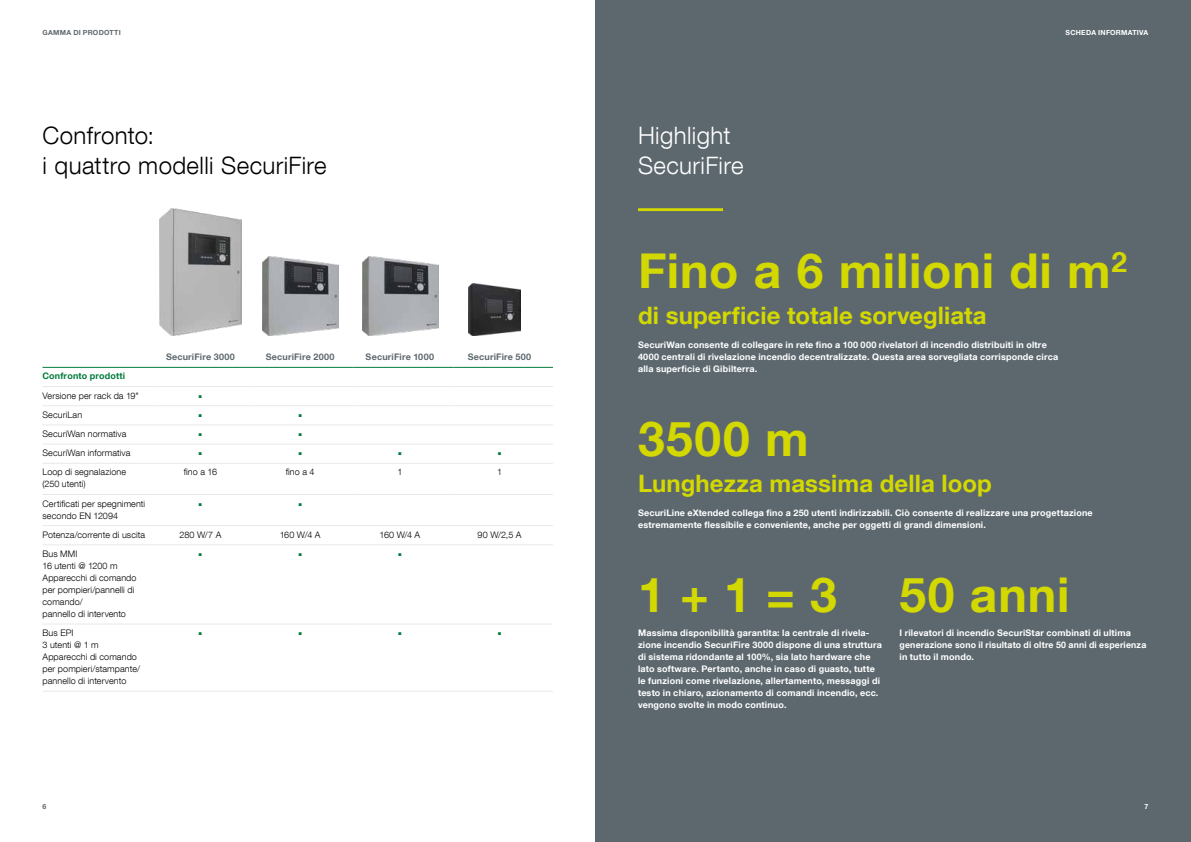
<style>
.page{position:relative;width:1191px;height:842px;background:#fff}
.page>*{position:absolute;margin:0;border:0;box-sizing:border-box;transform-origin:0 0}
.t1{font:700 48px "Helvetica Neue LT Com";letter-spacing:.03em;color:#d3d800}
.t2{font:700 24px "Helvetica Neue LT Com";letter-spacing:.005em;color:#d3d800}
.t3{font:300 24px/30px "Helvetica Neue LT Com";letter-spacing:.015em;color:#000}
.t4{font:300 24px/30px "Helvetica Neue LT Com";letter-spacing:.015em;color:#fff}
.t5{font:700 9px/12px "Helvetica Neue LT Com";letter-spacing:.02em;color:#fff}
.t6{font:300 9px/12px "Helvetica Neue LT Com";letter-spacing:.01em;color:#000}
.t7{font:700 9px "Helvetica Neue LT Com";letter-spacing:.035em;color:#5d686e}
.t8{font:700 9px "Helvetica Neue LT Com";letter-spacing:.02em;color:#007b3d}
.t9{font:700 7px "Helvetica Neue LT Com";letter-spacing:.035em;color:#fff}
.t10{font:700 7px "Helvetica Neue LT Com";letter-spacing:.04em;color:#5d686e}
.t11{font:6px "Arial";color:#007b3d}
</style>
<div class="page">
<div style="left:595px;top:0;width:596px;height:842px;background:#5d686e"></div>
<img style="left:262px;top:256px;width:76px;height:80px">
<img style="left:160px;top:208px;width:81px;height:128px">
<img style="left:468px;top:284px;width:53px;height:52px">
<img style="left:362px;top:256px;width:76px;height:80px">
<hr style="left:43px;top:386px;width:111px;height:1px;background:#e6e9eb">
<hr style="left:154px;top:386px;width:100px;height:1px;background:#e6e9eb">
<hr style="left:254px;top:386px;width:99px;height:1px;background:#e6e9eb">
<hr style="left:353px;top:386px;width:100px;height:1px;background:#e6e9eb">
<hr style="left:453px;top:386px;width:100px;height:1px;background:#e6e9eb">
<hr style="left:43px;top:405px;width:111px;height:1px;background:#e6e9eb">
<hr style="left:43px;top:424px;width:111px;height:1px;background:#e6e9eb">
<hr style="left:43px;top:444px;width:111px;height:1px;background:#e6e9eb">
<hr style="left:43px;top:463px;width:111px;height:1px;background:#e6e9eb">
<hr style="left:43px;top:494px;width:111px;height:1px;background:#e6e9eb">
<hr style="left:43px;top:525px;width:111px;height:1px;background:#e6e9eb">
<hr style="left:43px;top:544px;width:111px;height:1px;background:#e6e9eb">
<hr style="left:43px;top:623px;width:111px;height:1px;background:#e6e9eb">
<hr style="left:43px;top:691px;width:111px;height:1px;background:#e6e9eb">
<hr style="left:154px;top:405px;width:100px;height:1px;background:#e6e9eb">
<hr style="left:154px;top:424px;width:100px;height:1px;background:#e6e9eb">
<hr style="left:154px;top:444px;width:100px;height:1px;background:#e6e9eb">
<hr style="left:154px;top:463px;width:100px;height:1px;background:#e6e9eb">
<hr style="left:154px;top:494px;width:100px;height:1px;background:#e6e9eb">
<hr style="left:154px;top:525px;width:100px;height:1px;background:#e6e9eb">
<hr style="left:154px;top:544px;width:100px;height:1px;background:#e6e9eb">
<hr style="left:154px;top:623px;width:100px;height:1px;background:#e6e9eb">
<hr style="left:154px;top:691px;width:100px;height:1px;background:#e6e9eb">
<hr style="left:254px;top:405px;width:99px;height:1px;background:#e6e9eb">
<hr style="left:353px;top:405px;width:100px;height:1px;background:#e6e9eb">
<hr style="left:254px;top:424px;width:99px;height:1px;background:#e6e9eb">
<hr style="left:353px;top:424px;width:100px;height:1px;background:#e6e9eb">
<hr style="left:254px;top:444px;width:99px;height:1px;background:#e6e9eb">
<hr style="left:353px;top:444px;width:100px;height:1px;background:#e6e9eb">
<hr style="left:254px;top:463px;width:99px;height:1px;background:#e6e9eb">
<hr style="left:353px;top:463px;width:100px;height:1px;background:#e6e9eb">
<hr style="left:254px;top:494px;width:99px;height:1px;background:#e6e9eb">
<hr style="left:353px;top:494px;width:100px;height:1px;background:#e6e9eb">
<hr style="left:254px;top:525px;width:99px;height:1px;background:#e6e9eb">
<hr style="left:353px;top:525px;width:100px;height:1px;background:#e6e9eb">
<hr style="left:254px;top:544px;width:99px;height:1px;background:#e6e9eb">
<hr style="left:353px;top:544px;width:100px;height:1px;background:#e6e9eb">
<hr style="left:254px;top:623px;width:99px;height:1px;background:#e6e9eb">
<hr style="left:353px;top:623px;width:100px;height:1px;background:#e6e9eb">
<hr style="left:254px;top:691px;width:99px;height:1px;background:#e6e9eb">
<hr style="left:353px;top:691px;width:100px;height:1px;background:#e6e9eb">
<hr style="left:453px;top:405px;width:100px;height:1px;background:#e6e9eb">
<hr style="left:453px;top:424px;width:100px;height:1px;background:#e6e9eb">
<hr style="left:453px;top:444px;width:100px;height:1px;background:#e6e9eb">
<hr style="left:453px;top:463px;width:100px;height:1px;background:#e6e9eb">
<hr style="left:453px;top:494px;width:100px;height:1px;background:#e6e9eb">
<hr style="left:453px;top:525px;width:100px;height:1px;background:#e6e9eb">
<hr style="left:453px;top:544px;width:100px;height:1px;background:#e6e9eb">
<hr style="left:453px;top:623px;width:100px;height:1px;background:#e6e9eb">
<hr style="left:453px;top:691px;width:100px;height:1px;background:#e6e9eb">
<hr style="left:43px;top:367px;width:111px;height:1px;background:#007b3d">
<hr style="left:154px;top:367px;width:100px;height:1px;background:#007b3d">
<hr style="left:254px;top:367px;width:99px;height:1px;background:#007b3d">
<hr style="left:353px;top:367px;width:100px;height:1px;background:#007b3d">
<hr style="left:453px;top:367px;width:100px;height:1px;background:#007b3d">
<hr style="left:638px;top:208px;width:85px;height:3px;background:#d3d800">
<p class="t10" style="left:43px;top:28px;width:80px">Gamma di prodotti</p>
<h2 class="t3" style="left:43px;top:119px;width:286px">Confronto:<br>i quattro modelli SecuriFire</h2>
<p class="t7" style="left:166px;top:351px;width:70px">SecuriFire 3000</p>
<p class="t7" style="left:266px;top:351px;width:70px">SecuriFire 2000</p>
<p class="t7" style="left:366px;top:351px;width:70px">SecuriFire 1000</p>
<p class="t7" style="left:468px;top:351px;width:65px">SecuriFire 500</p>
<p class="t8" style="left:43px;top:371px;width:84px">Confronto prodotti</p>
<p class="t6" style="left:43px;top:389px;width:98px">Versione per rack da 19"</p>
<p class="t11" style="left:199px;top:392px;width:5px">■</p>
<p class="t6" style="left:43px;top:408px;width:41px">SecuriLan</p>
<p class="t11" style="left:199px;top:411px;width:5px">■</p>
<p class="t11" style="left:298px;top:411px;width:5px">■</p>
<p class="t6" style="left:43px;top:428px;width:85px">SecuriWan normativa</p>
<p class="t11" style="left:199px;top:430px;width:5px">■</p>
<p class="t11" style="left:298px;top:430px;width:5px">■</p>
<p class="t6" style="left:43px;top:447px;width:89px">SecuriWan informativa</p>
<p class="t11" style="left:199px;top:449px;width:5px">■</p>
<p class="t11" style="left:298px;top:449px;width:5px">■</p>
<p class="t11" style="left:398px;top:449px;width:5px">■</p>
<p class="t11" style="left:498px;top:449px;width:5px">■</p>
<p class="t6" style="left:43px;top:466px;width:85px">Loop di segnalazione (250 utenti)</p>
<p class="t6" style="left:184px;top:466px;width:35px">fino a 16</p>
<p class="t6" style="left:286px;top:466px;width:30px">fino a 4</p>
<p class="t6" style="left:397px;top:466px;width:7px">1</p>
<p class="t6" style="left:497px;top:466px;width:7px">1</p>
<p class="t6" style="left:43px;top:497px;width:104px">Certificati per spegnimenti secondo EN 12094</p>
<p class="t11" style="left:199px;top:499px;width:5px">■</p>
<p class="t11" style="left:298px;top:499px;width:5px">■</p>
<p class="t6" style="left:43px;top:528px;width:104px">Potenza/corrente di uscita</p>
<p class="t6" style="left:180px;top:528px;width:43px">280 W/7 A</p>
<p class="t6" style="left:280px;top:528px;width:42px">160 W/4 A</p>
<p class="t6" style="left:379px;top:528px;width:42px">160 W/4 A</p>
<p class="t6" style="left:477px;top:528px;width:45px">90 W/2,5 A</p>
<p class="t6" style="left:43px;top:547px;width:95px">Bus MMI<br>16 utenti @ 1200 m<br>Apparecchi di comando per pompieri/pannelli di comando/<br>pannello di intervento</p>
<p class="t11" style="left:199px;top:550px;width:5px">■</p>
<p class="t11" style="left:298px;top:550px;width:5px">■</p>
<p class="t11" style="left:398px;top:550px;width:5px">■</p>
<p class="t6" style="left:43px;top:627px;width:99px">Bus EPI<br>3 utenti @ 1 m<br>Apparecchi di comando per pompieri/stampante/ pannello di intervento</p>
<p class="t11" style="left:199px;top:629px;width:5px">■</p>
<p class="t11" style="left:298px;top:629px;width:5px">■</p>
<p class="t11" style="left:398px;top:629px;width:5px">■</p>
<p class="t11" style="left:498px;top:629px;width:5px">■</p>
<p class="t10" style="left:43px;top:802px;width:5px">6</p>
<h2 class="t4" style="left:638px;top:119px;width:107px">Highlight<br>SecuriFire</h2>
<p class="t9" style="left:1065px;top:28px;width:84px">Scheda informativa</p>
<h1 class="t1" style="left:638px;top:240px;width:490px">Fino a 6 milioni di m<sup>2</sup></h1>
<h2 class="t2" style="left:638px;top:300px;width:350px">di superficie totale sorvegliata</h2>
<p class="t5" style="left:638px;top:338px;width:422px">SecuriWan consente di collegare in rete fino a 100 000 rivelatori di incendio distribuiti in oltre<br>4000 centrali di rivelazione incendio decentralizzate. Questa area sorvegliata corrisponde circa alla superficie di Gibilterra.</p>
<h1 class="t1" style="left:638px;top:408px;width:172px">3500 m</h1>
<h2 class="t2" style="left:638px;top:468px;width:355px">Lunghezza massima della loop</h2>
<p class="t5" style="left:638px;top:506px;width:456px">SecuriLine eXtended collega fino a 250 utenti indirizzabili. Ciò consente di realizzare una progettazione estremamente flessibile e conveniente, anche per oggetti di grandi dimensioni.</p>
<h1 class="t1" style="left:638px;top:564px;width:200px">1 + 1 = 3</h1>
<p class="t5" style="left:638px;top:626px;width:245px">Massima disponibilità garantita: la centrale di rivela&shy;zione incendio SecuriFire 3000 dispone di una struttura di sistema ridondante al 100%, sia lato hardware che lato software. Pertanto, anche in caso di guasto, tutte le funzioni come rivelazione, allertamento, messaggi di testo in chiaro, azionamento di comandi incendio, ecc. vengono svolte in modo continuo.</p>
<h1 class="t1" style="left:899px;top:564px;width:171px">50 anni</h1>
<p class="t5" style="left:899px;top:626px;width:248px">I rilevatori di incendio SecuriStar combinati di ultima generazione sono il risultato di oltre 50 anni di esperienza in tutto il mondo.</p>
<p class="t9" style="left:1144px;top:802px;width:5px">7</p>
</div>
